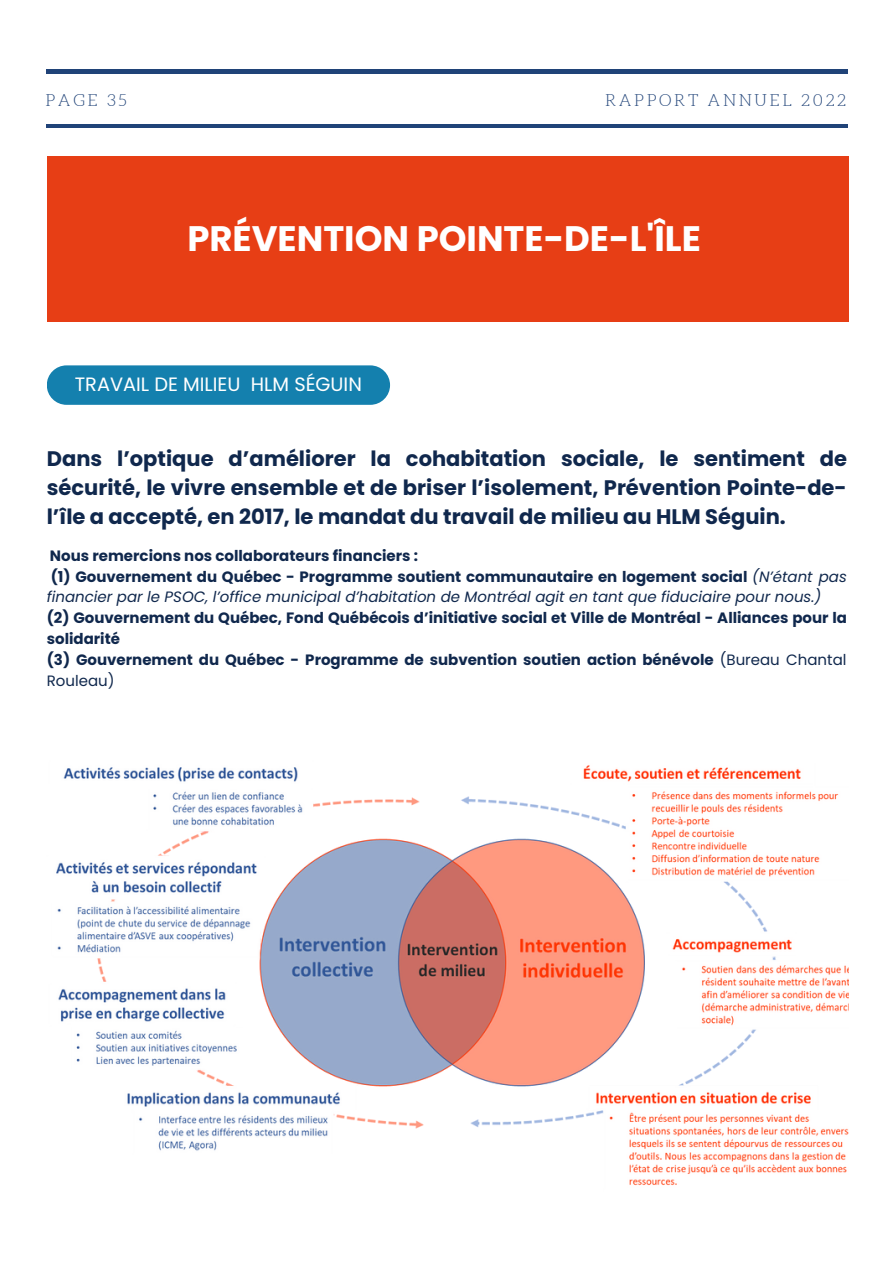
<style>
.page{position:relative;width:893px;height:1264px;background:#fff}
.page>*{position:absolute;margin:0;border:0;box-sizing:border-box;transform-origin:0 0}
.t1{font:700 35.4px "Poppins";color:#fff}
.t2{font:700 21px/29px "Poppins";color:#10284d;text-align:justify}
.t3{font:19.35px "Poppins";color:#fff}
.t4{font:300 16.5px "Aleo";letter-spacing:.16em;color:#204378}
.t5{font:700 15px/20.9px "Poppins";color:#10284d}
.s1{font-weight:400;font-style:italic}
.s2{font-weight:400}
</style>
<div class="page">
<hr style="left:46px;top:70px;width:801px;height:3px;background:#204378">
<hr style="left:46px;top:125px;width:801px;height:3px;background:#204378">
<div style="left:47px;top:156px;width:801px;height:166px;background:#e73e15"></div>
<img style="left:56px;top:765px;width:792px;height:421px">
<div style="left:47px;top:365px;width:343px;height:40px;background:#1480ae;border-radius:20px"></div>
<p class="t4" style="left:46px;top:91px;width:83px">PAGE 35</p>
<p class="t4" style="left:605px;top:91px;width:242px">RAPPORT ANNUEL 2022</p>
<h1 class="t1" style="left:187px;top:214px;width:515px">PRÉVENTION POINTE-DE-L'ÎLE</h1>
<p class="t3" style="left:75px;top:371px;width:288px">TRAVAIL DE MILIEU HLM SÉGUIN</p>
<h2 class="t2" style="left:47px;top:444px;width:801px">Dans l’optique d’améliorer la cohabitation sociale, le sentiment de sécurité, le vivre ensemble et de briser l’isolement, Prévention Pointe-de&shy;l’île a accepté, en 2017, le mandat du travail de milieu au HLM Séguin.</h2>
<p class="t5" style="left:47px;top:545px;width:801px">Nous remercions nos collaborateurs financiers :<br>(1) Gouvernement du Québec - Programme soutient communautaire en logement social <span class="s1">(N’étant pas financier par le PSOC, l’office municipal d’habitation de Montréal agit en tant que fiduciaire pour nous.)</span></p>
<p class="t5" style="left:47px;top:607px;width:801px">(2) Gouvernement du Québec, Fond Québécois d’initiative social et Ville de Montréal - Alliances pour la solidarité<br>(3) Gouvernement du Québec - Programme de subvention soutien action bénévole <span class="s2">(Bureau Chantal Rouleau)</span></p>
</div>
